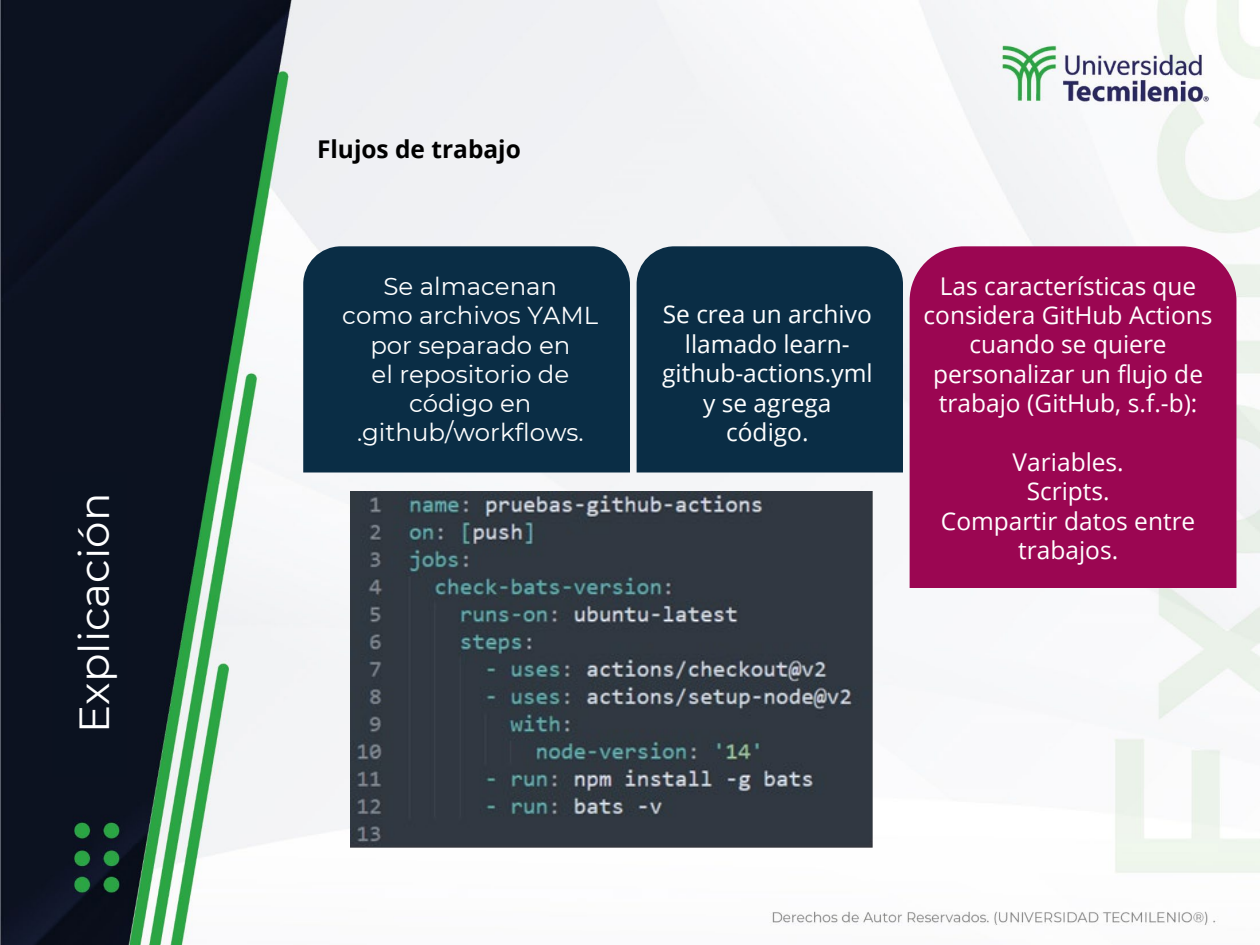
<style>
.page{position:relative;width:1260px;height:945px;background:#fff}
.page>*{position:absolute;margin:0;border:0;box-sizing:border-box;transform-origin:0 0}
.t1{font:42px "Montserrat";color:#fff}
.t2{font:24.5px/29.4px "Open Sans";color:#fff;text-align:center}
.t3{font:24.5px/29.4px "Montserrat";color:#fff;text-align:center}
.t4{font:700 24.5px "Open Sans";color:#000}
</style>
<div class="page">
<img style="left:0;top:0;width:1260px;height:945px">
<div style="left:52px;top:472px;width:75px;height:305px;background:#0b1220"></div>
<div style="left:303px;top:246px;width:327px;height:226px;background:#0a2d45"></div>
<div style="left:637px;top:246px;width:266px;height:226px;background:#0a2d45"></div>
<div style="left:910px;top:246px;width:326px;height:342px;background:#9b0652"></div>
<img style="left:350px;top:492px;width:524px;height:357px">
<h1 class="t1" style="left:65px;top:733px;width:241px;rotate:-90deg">Explicación</h1>
<p class="t4" style="left:317px;top:132px;width:205px">Flujos de trabajo</p>
<p class="t3" style="left:342px;top:270px;width:258px">Se almacenan<br>como archivos YAML por separado en<br>el repositorio de código en .github/workflows.</p>
<p class="t2" style="left:662px;top:299px;width:212px">Se crea un archivo llamado learn&shy;github-actions.yml y se agrega código.</p>
<p class="t2" style="left:924px;top:270px;width:290px">Las características que considera GitHub Actions cuando se quiere personalizar un flujo de trabajo (GitHub, s.f.-b):</p>
<p class="t2" style="left:1013px;top:447px;width:113px">Variables.</p>
<p class="t2" style="left:1027px;top:476px;width:85px">Scripts.</p>
<p class="t2" style="left:941px;top:506px;width:256px">Compartir datos entre trabajos.</p>
</div>
